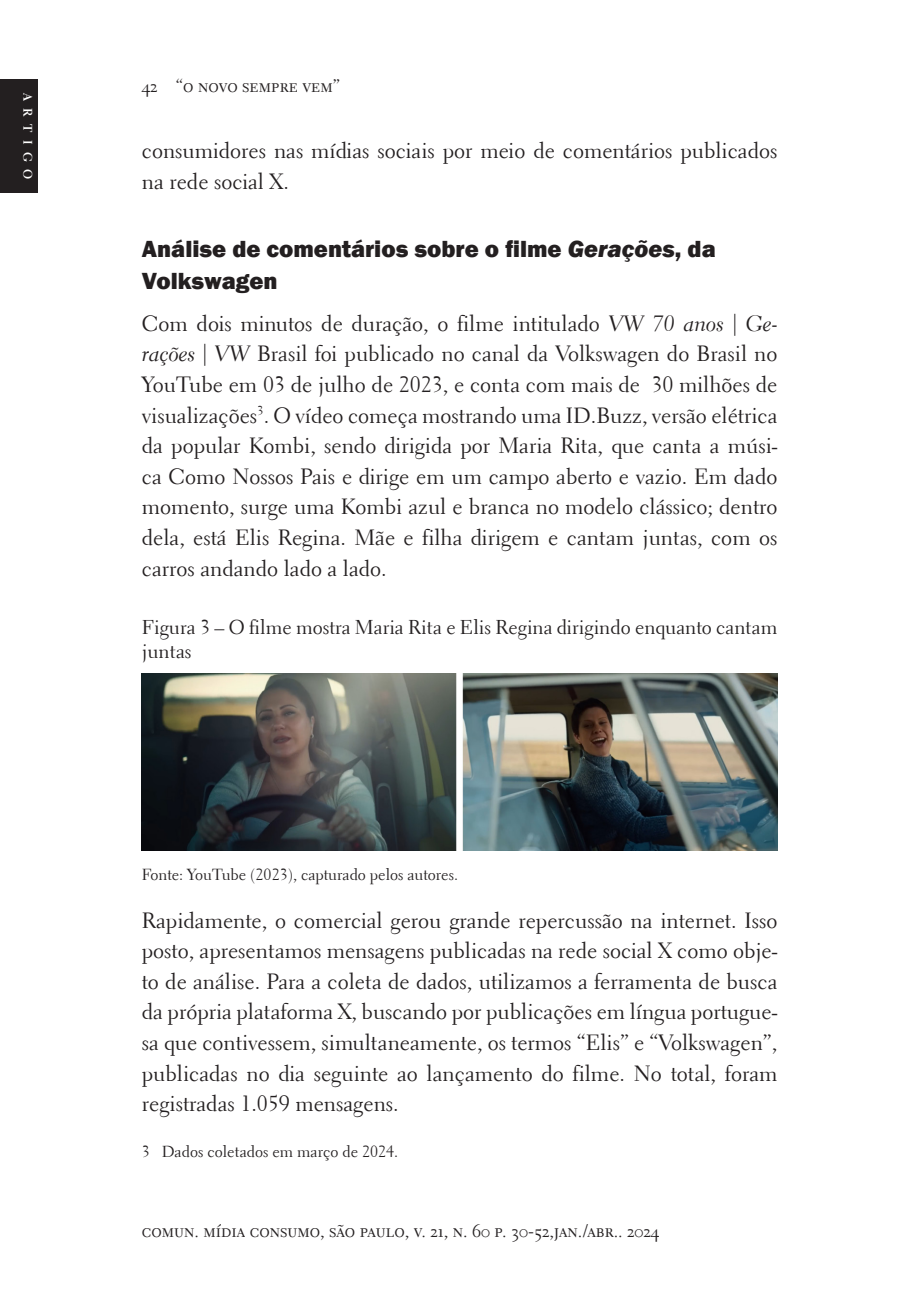
<style>
.page{position:relative;width:908px;height:1304px;background:#fff}
.page>*{position:absolute;margin:0;border:0;box-sizing:border-box;transform-origin:0 0}
.Subtitulo{font:800 24px/32px "Franklin Gothic";color:#231f20}
.Corpo_1o__paragrafo{font:22px/30.6px "Electra LH";color:#231f20;text-align:justify}
.Corpo{font:22px/30.6px "Electra LH";color:#231f20}
.Legenda_figura{font:20px/24px "Electra LH";color:#231f20}
.t1{font:18px "Electra LH Regular SC";color:#231f20}
.Fonte_figura{font:16px "Electra LH";color:#231f20}
.rodapé{font:16px "Electra LH";color:#231f20}
.t2{font:700 12.4px "Electra LH";color:#fff}
.s1{font-style:italic}
.s2{font-family:"Electra LH Cursive"}
</style>
<div class="page">
<div style="left:0;top:79px;width:38px;height:114px;background:#231f20"></div>
<img style="left:142px;top:674px;width:635px;height:176px">
<p class="t2" style="left:35px;top:93px;width:88px;rotate:90deg">ARTIGO</p>
<p class="t1" style="left:142px;top:75px;width:200px">42 “o novo sempre vem”</p>
<p class="Corpo" style="left:142px;top:135px;width:637px">consumidores nas mídias sociais por meio de comentários publicados na rede social X.</p>
<p class="Subtitulo" style="left:142px;top:233px;width:575px">Análise de comentários sobre o filme <span class="s1">Gerações</span>, da<br>Volkswagen</p>
<p class="Corpo_1o__paragrafo" style="left:142px;top:308px;width:637px">Com dois minutos de duração, o filme intitulado <span class="s2">VW 70 anos | Ge&shy;rações | VW</span> Brasil foi publicado no canal da Volkswagen do Brasil no YouTube em 03 de julho de 2023, e conta com mais de 30 milhões de visualizações<sup>3</sup>. O vídeo começa mostrando uma ID.Buzz, versão elétrica da popular Kombi, sendo dirigida por Maria Rita, que canta a músi&shy;ca Como Nossos Pais e dirige em um campo aberto e vazio. Em dado momento, surge uma Kombi azul e branca no modelo clássico; dentro dela, está Elis Regina. Mãe e filha dirigem e cantam juntas, com os carros andando lado a lado.</p>
<p class="Legenda_figura" style="left:142px;top:615px;width:636px">Figura 3 – O filme mostra Maria Rita e Elis Regina dirigindo enquanto cantam juntas</p>
<p class="Fonte_figura" style="left:142px;top:865px;width:317px">Fonte: YouTube (2023), capturado pelos autores.</p>
<p class="Corpo_1o__paragrafo" style="left:142px;top:905px;width:636px">Rapidamente, o comercial gerou grande repercussão na internet. Isso posto, apresentamos mensagens publicadas na rede social X como obje&shy;to de análise. Para a coleta de dados, utilizamos a ferramenta de busca da própria plataforma X, buscando por publicações em língua portugue&shy;sa que contivessem, simultaneamente, os termos “Elis” e “Volkswagen”, publicadas no dia seguinte ao lançamento do filme. No total, foram registradas 1.059 mensagens.</p>
<p class="rodapé" style="left:142px;top:1141px;width:258px">3 Dados coletados em março de 2024.</p>
<p class="t1" style="left:142px;top:1220px;width:518px">comun. mídia consumo, são paulo, v. 21, n. 60 p. 30-52,jan./abr.. 2024</p>
</div>
